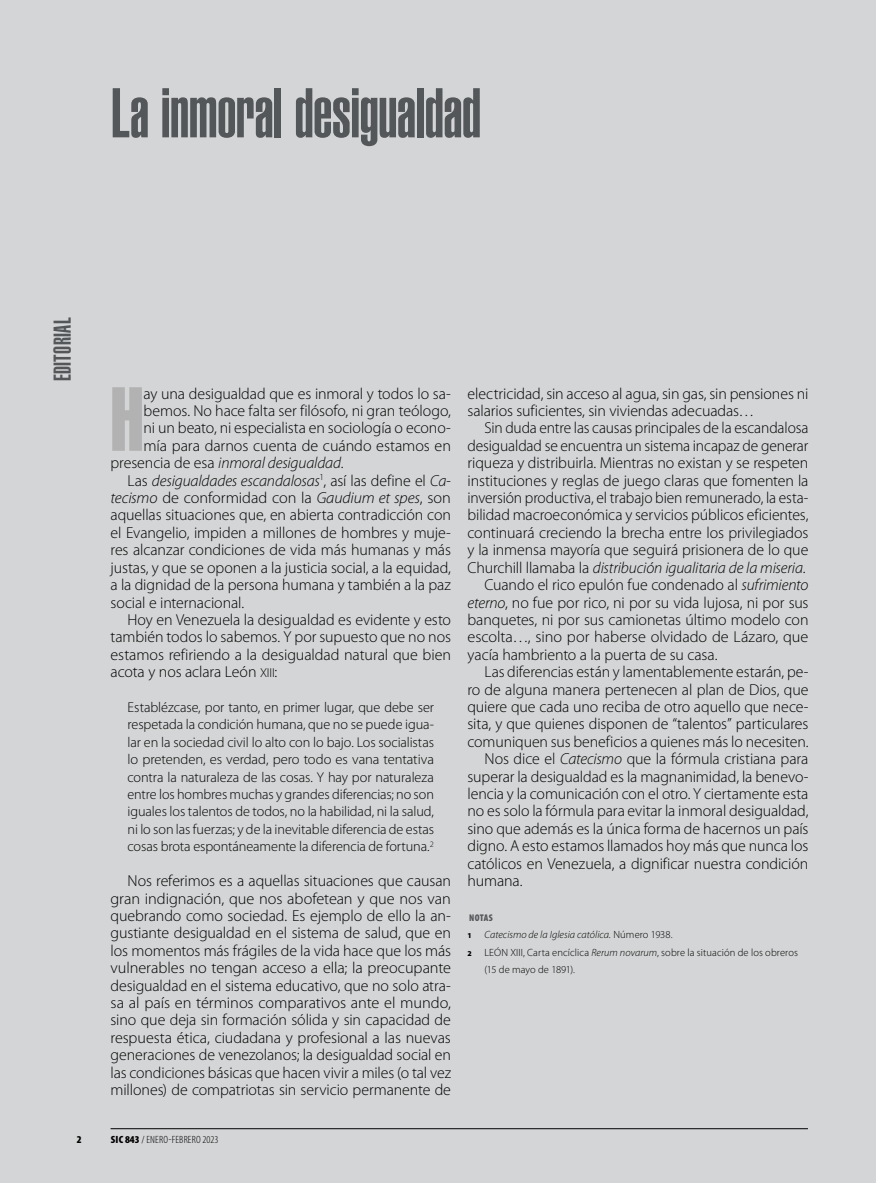
<style>
.page{position:relative;width:876px;height:1183px;background:#fff}
.page>*{position:absolute;margin:0;border:0;box-sizing:border-box;transform-origin:0 0}
.t1{font:89.25px "Helvetica Extra Compressed";color:#b3b2b2}
.t2{font:900 extra-condensed 69px "Helvetica";letter-spacing:-.01em;color:#54575a}
.t3{font:900 extra-condensed 24px "Helvetica";letter-spacing:.015em;color:#54575a}
.t4{font:300 15.9px/17.4px "Myriad Pro";letter-spacing:-.005em;color:#000;text-align:justify}
.t5{font:italic 300 15.9px "Myriad Pro";letter-spacing:-.01em;color:#000}
.t6{font:300 14.25px/17.4px "Myriad Pro";letter-spacing:-.01em;color:#000;text-align:justify}
.t7{font:300 10.5px "Myriad Pro";letter-spacing:.01em;color:#000}
.t8{font:italic 300 10.5px "Myriad Pro";letter-spacing:.005em;color:#000}
.t9{font:300 condensed 10.5px "Myriad Pro";letter-spacing:.02em;color:#000;scale:1.05 1}
.t10{font:900 condensed 10.5px "Myriad Pro";color:#000;scale:1.05 1}
.t11{font:900 condensed 9.75px "Myriad Pro";letter-spacing:.035em;color:#54575a}
.s1{font-style:normal}
.s2{font-style:italic}
.s3{font-size:12.9px}
.s4{font-weight:900;font-style:normal;font-size:7.5px}
.s5{font-weight:900;font-size:7.5px}
.s6{font-weight:900}
</style>
<div class="page">
<div style="left:0;top:0;width:876px;height:1182px;background:#d4d5d6"></div>
<hr style="left:111px;top:1128px;width:697px;height:1px;background:#000">
<h2 class="t2" style="left:111px;top:73px;width:372px">La inmoral desigualdad</h2>
<h3 class="t3" style="left:49px;top:381px;width:65px;rotate:-90deg">EDITORIAL</h3>
<h1 class="t1" style="left:111px;top:365px;width:35px">H</h1>
<p class="t4" style="left:144px;top:385px;width:309px">ay una desigualdad que es inmoral y todos lo sa-</p>
<p class="t4" style="left:144px;top:402px;width:309px">bemos. No hace falta ser filósofo, ni gran teólogo,</p>
<p class="t4" style="left:144px;top:419px;width:309px">ni un beato, ni especialista en sociología o econo-</p>
<p class="t4" style="left:144px;top:437px;width:309px">mía para darnos cuenta de cuándo estamos en</p>
<p class="t5" style="left:111px;top:454px;width:234px"><span class="s1">presencia de esa</span> inmoral desigualdad<span class="s1">.</span></p>
<p class="t5" style="left:128px;top:472px;width:325px"><span class="s1">Las</span> desigualdades escandalosas<sup>1</sup><span class="s1">, así las define el</span> Ca-</p>
<p class="t4" style="left:111px;top:489px;width:342px"><span class="s2">tecismo</span> de conformidad con la <span class="s2">Gaudium et spes</span>, son</p>
<p class="t4" style="left:111px;top:506px;width:342px">aquellas situaciones que, en abierta contradicción con</p>
<p class="t4" style="left:111px;top:524px;width:342px">el Evangelio, impiden a millones de hombres y muje-</p>
<p class="t4" style="left:111px;top:541px;width:342px">res alcanzar condiciones de vida más humanas y más</p>
<p class="t4" style="left:111px;top:559px;width:342px">justas, y que se oponen a la justicia social, a la equidad,</p>
<p class="t4" style="left:111px;top:576px;width:342px">a la dignidad de la persona humana y también a la paz</p>
<p class="t4" style="left:111px;top:593px;width:135px">social e internacional.</p>
<p class="t4" style="left:128px;top:611px;width:325px">Hoy en Venezuela la desigualdad es evidente y esto</p>
<p class="t4" style="left:111px;top:628px;width:342px">también todos lo sabemos. Y por supuesto que no nos</p>
<p class="t4" style="left:111px;top:646px;width:342px">estamos refiriendo a la desigualdad natural que bien</p>
<p class="t4" style="left:111px;top:663px;width:168px">acota y nos aclara León <span class="s3">xiii</span>:</p>
<p class="t6" style="left:128px;top:698px;width:308px">Establézcase, por tanto, en primer lugar, que debe ser respetada la condición humana, que no se puede igua&shy;lar en la sociedad civil lo alto con lo bajo. Los socialistas lo pretenden, es verdad, pero todo es vana tentativa contra la naturaleza de las cosas. Y hay por naturaleza entre los hombres muchas y grandes diferencias; no son iguales los talentos de todos, no la habilidad, ni la salud, ni lo son las fuerzas; y de la inevitable diferencia de estas cosas brota espontáneamente la diferencia de fortuna.<sup>2</sup></p>
<p class="t4" style="left:111px;top:872px;width:342px;text-indent:17px">Nos referimos es a aquellas situaciones que causan gran indignación, que nos abofetean y que nos van quebrando como sociedad. Es ejemplo de ello la an&shy;gustiante desigualdad en el sistema de salud, que en los momentos más frágiles de la vida hace que los más vulnerables no tengan acceso a ella; la preocupante desigualdad en el sistema educativo, que no solo atra&shy;sa al país en términos comparativos ante el mundo, sino que deja sin formación sólida y sin capacidad de respuesta ética, ciudadana y profesional a las nuevas generaciones de venezolanos; la desigualdad social en las condiciones básicas que hacen vivir a miles (o tal vez millones) de compatriotas sin servicio permanente de</p>
<p class="t4" style="left:467px;top:384px;width:342px">electricidad, sin acceso al agua, sin gas, sin pensiones ni salarios suficientes, sin viviendas adecuadas…</p>
<p class="t4" style="left:484px;top:419px;width:325px">Sin duda entre las causas principales de la escandalosa</p>
<p class="t4" style="left:467px;top:437px;width:342px">desigualdad se encuentra un sistema incapaz de generar</p>
<p class="t4" style="left:467px;top:454px;width:342px">riqueza y distribuirla. Mientras no existan y se respeten</p>
<p class="t4" style="left:467px;top:472px;width:342px">instituciones y reglas de juego claras que fomenten la</p>
<p class="t4" style="left:467px;top:489px;width:342px">inversión productiva, el trabajo bien remunerado, la esta-</p>
<p class="t4" style="left:467px;top:506px;width:343px">bilidad macroeconómica y servicios públicos eficientes,</p>
<p class="t4" style="left:467px;top:524px;width:342px">continuará creciendo la brecha entre los privilegiados</p>
<p class="t4" style="left:467px;top:541px;width:342px">y la inmensa mayoría que seguirá prisionera de lo que</p>
<p class="t5" style="left:467px;top:559px;width:339px"><span class="s1">Churchill llamaba la</span> distribución igualitaria de la miseria<span class="s1">.</span></p>
<p class="t4" style="left:484px;top:576px;width:325px">Cuando el rico epulón fue condenado al <span class="s2">sufrimiento</span></p>
<p class="t4" style="left:467px;top:593px;width:343px"><span class="s2">eterno</span>, no fue por rico, ni por su vida lujosa, ni por sus</p>
<p class="t4" style="left:467px;top:611px;width:342px">banquetes, ni por sus camionetas último modelo con</p>
<p class="t4" style="left:467px;top:628px;width:342px">escolta…, sino por haberse olvidado de Lázaro, que</p>
<p class="t4" style="left:467px;top:646px;width:252px">yacía hambriento a la puerta de su casa.</p>
<p class="t4" style="left:484px;top:663px;width:325px">Las diferencias están y lamentablemente estarán, pe-</p>
<p class="t4" style="left:467px;top:680px;width:342px">ro de alguna manera pertenecen al plan de Dios, que</p>
<p class="t4" style="left:467px;top:698px;width:342px">quiere que cada uno reciba de otro aquello que nece-</p>
<p class="t4" style="left:467px;top:715px;width:342px">sita, y que quienes disponen de “talentos” particulares</p>
<p class="t4" style="left:467px;top:733px;width:343px">comuniquen sus beneficios a quienes más lo necesiten.</p>
<p class="t4" style="left:484px;top:750px;width:325px">Nos dice el <span class="s2">Catecismo</span> que la fórmula cristiana para</p>
<p class="t4" style="left:467px;top:767px;width:342px">superar la desigualdad es la magnanimidad, la benevo-</p>
<p class="t4" style="left:467px;top:785px;width:342px">lencia y la comunicación con el otro. Y ciertamente esta</p>
<p class="t4" style="left:467px;top:802px;width:342px">no es solo la fórmula para evitar la inmoral desigualdad,</p>
<p class="t4" style="left:467px;top:820px;width:342px">sino que además es la única forma de hacernos un país</p>
<p class="t4" style="left:467px;top:837px;width:342px">digno. A esto estamos llamados hoy más que nunca los</p>
<p class="t4" style="left:467px;top:854px;width:342px">católicos en Venezuela, a dignificar nuestra condición</p>
<p class="t4" style="left:467px;top:872px;width:57px">humana.</p>
<p class="t11" style="left:469px;top:912px;width:25px">NOTAS</p>
<p class="t8" style="left:467px;top:929px;width:207px"><span class="s4">1</span> Catecismo de la Iglesia católica. <span class="s1">Número 1938.</span></p>
<p class="t7" style="left:467px;top:946px;width:332px"><span class="s5">2</span> LEÓN XIII, Carta encíclica <span class="s2">Rerum novarum</span>, sobre la situación de los obreros</p>
<p class="t7" style="left:484px;top:963px;width:92px">(15 de mayo de 1891).</p>
<p class="t10" style="left:77px;top:1133px;width:6px">2</p>
<p class="t9" style="left:111px;top:1133px;width:104px"><span class="s6">SIC 843</span> / ENERO-FEBRERO 2023</p>
</div>
